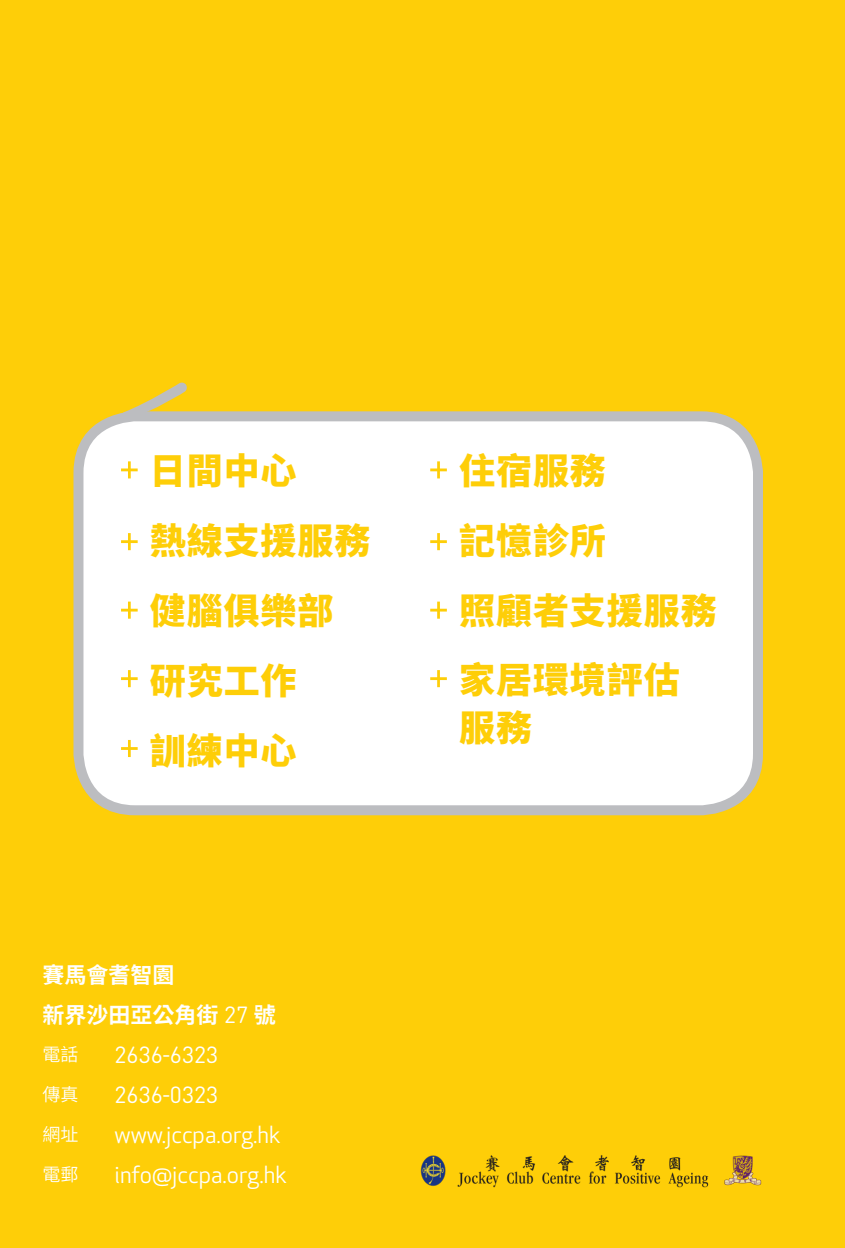
<style>
.page{position:relative;width:845px;height:1248px;background:#fff}
.page>*{position:absolute;margin:0;border:0;box-sizing:border-box;transform-origin:0 0}
.t1{font:800 36px/48px "Source Han Sans TW";letter-spacing:.025em;color:#fece08}
.body_text{font:23.2px "Apex New";color:#fff}
.body_text-2{font:23.2px "DIN Round Pro";color:#fff}
.body_text-3{font:700 22px "Source Han Sans TW";color:#fff}
.body_text-4{font:18px "Source Han Sans TW";color:#fff}
.s1{font-family:"DIN Round Pro";font-weight:400;font-size:23.2px}
.s2{font-family:"Apex New"}
</style>
<div class="page">
<div style="left:0;top:0;width:845px;height:1247px;background:#fece08"></div>
<div style="left:78px;top:416px;width:680px;height:394px;background:#fff;border-radius:57px"></div>
<div style="left:73px;top:411px;width:690px;height:404px;border:10px solid #bcbdc0;border-radius:57px"></div>
<svg style="left:120px;top:382px;width:68px;height:38px"></svg>
<svg style="left:121px;top:461px;width:17px;height:17px"></svg>
<svg style="left:430px;top:461px;width:17px;height:17px"></svg>
<svg style="left:121px;top:533px;width:17px;height:17px"></svg>
<svg style="left:430px;top:533px;width:17px;height:17px"></svg>
<svg style="left:121px;top:601px;width:17px;height:17px"></svg>
<svg style="left:430px;top:601px;width:17px;height:17px"></svg>
<svg style="left:121px;top:670px;width:17px;height:17px"></svg>
<svg style="left:121px;top:740px;width:17px;height:17px"></svg>
<svg style="left:430px;top:670px;width:17px;height:17px"></svg>
<img style="left:420px;top:1155px;width:342px;height:33px">
<p class="t1" style="left:150px;top:448px;width:148px">日間中心</p>
<p class="t1" style="left:459px;top:448px;width:148px">住宿服務</p>
<p class="t1" style="left:150px;top:517px;width:222px">熱線支援服務</p>
<p class="t1" style="left:459px;top:517px;width:148px">記憶診所</p>
<p class="t1" style="left:150px;top:587px;width:185px">健腦俱樂部</p>
<p class="t1" style="left:150px;top:657px;width:148px">研究工作</p>
<p class="t1" style="left:150px;top:727px;width:148px">訓練中心</p>
<p class="t1" style="left:459px;top:587px;width:259px">照顧者支援服務</p>
<p class="t1" style="left:459px;top:656px;width:222px">家居環境評估服務</p>
<p class="body_text-3" style="left:43px;top:962px;width:133px">賽馬會耆智園</p>
<p class="body_text-3" style="left:43px;top:1002px;width:235px">新界沙田亞公角街 <span class="s1">27</span> 號</p>
<p class="body_text-4" style="left:43px;top:1044px;width:37px">電話</p>
<p class="body_text-2" style="left:115px;top:1039px;width:105px">2636<span class="s2">-</span>6323</p>
<p class="body_text-4" style="left:43px;top:1084px;width:37px">傳真</p>
<p class="body_text-2" style="left:115px;top:1079px;width:105px">2636<span class="s2">-</span>0323</p>
<p class="body_text-4" style="left:43px;top:1124px;width:37px">網址</p>
<p class="body_text" style="left:115px;top:1119px;width:168px">www.jccpa.org.hk</p>
<p class="body_text-4" style="left:43px;top:1164px;width:37px">電郵</p>
<p class="body_text" style="left:115px;top:1159px;width:174px">info@jccpa.org.hk</p>
</div>
